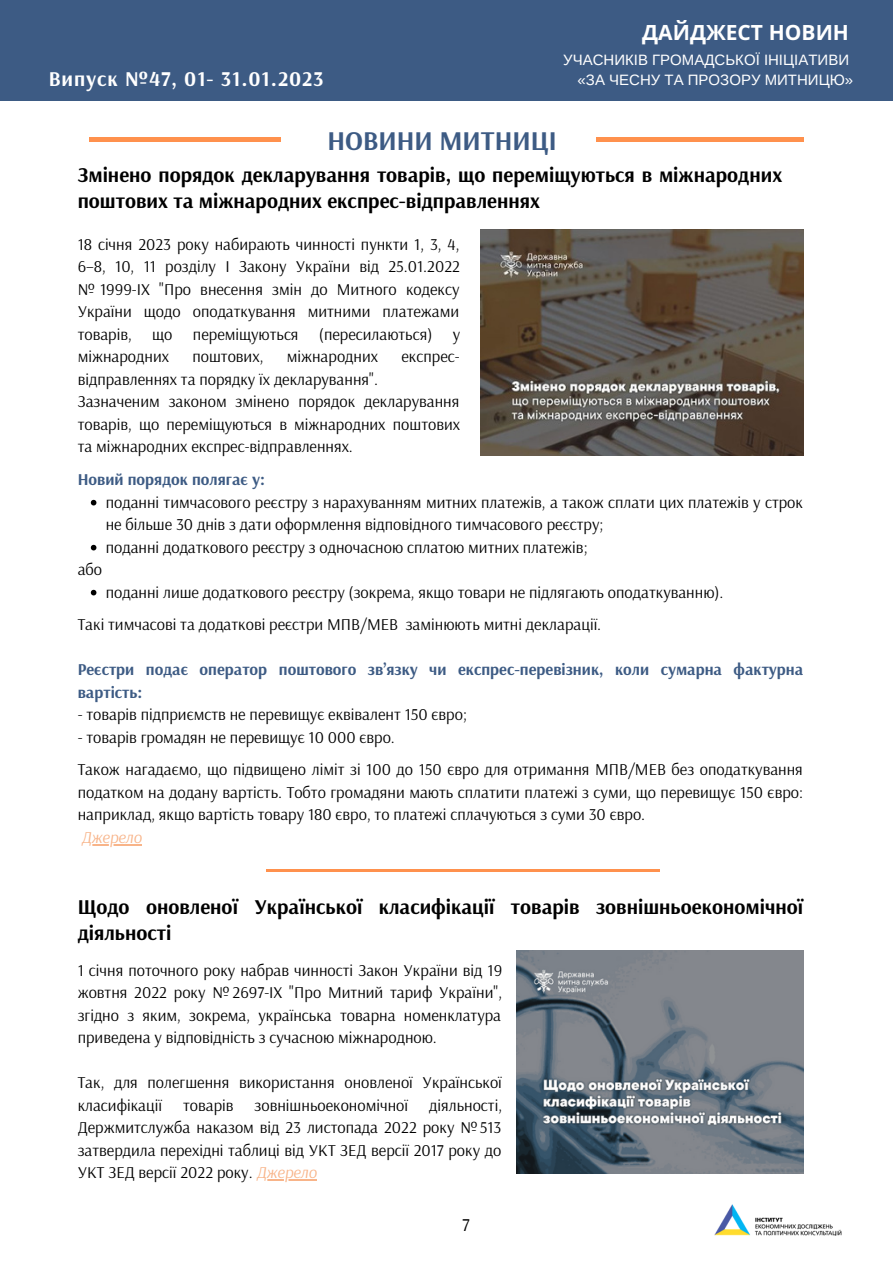
<style>
.page{position:relative;width:893px;height:1264px;background:#fff}
.page>*{position:absolute;margin:0;border:0;box-sizing:border-box;transform-origin:0 0}
.t1{font:700 27px "Arsenal";color:#3d5b84}
.t2{font:700 21px/25.8px "Arsenal";color:#000}
.t3{font:700 21px "Arsenal";letter-spacing:.045em;color:#fff}
.t4{font:700 21px "Noto Sans";color:#fff}
.t5{font:18px "Arsenal";color:#000}
.t6{font:16.5px/22.5px "Arsenal";color:#000}
.t7{font:700 16.5px/22.5px "Arsenal";color:#3d5b84}
.t8{font:italic 16.5px "Arsenal";color:#f8b489}
.t9{font:15px/20.2px "Arimo";color:#fff;text-align:right}
.s1{font-style:italic;color:#f8b489}
</style>
<div class="page">
<div style="left:0;top:0;width:892px;height:101px;background:#3d5b84"></div>
<div style="left:595px;top:137px;width:208px;height:5px;background:#ff914d"></div>
<div style="left:89px;top:137px;width:208px;height:5px;background:#ff914d"></div>
<div style="left:281px;top:132px;width:314px;height:39px;background:#fff"></div>
<img style="left:714px;top:1204px;width:128px;height:32px">
<img style="left:481px;top:230px;width:322px;height:226px">
<hr style="left:266px;top:869px;width:394px;height:2px;background:#ff914d">
<img style="left:516px;top:950px;width:287px;height:223px">
<svg style="left:91px;top:500px;width:5px;height:5px"></svg>
<svg style="left:91px;top:545px;width:5px;height:5px"></svg>
<svg style="left:91px;top:590px;width:5px;height:5px"></svg>
<hr style="left:81px;top:844px;width:61px;height:1px;background:#f8b489">
<hr style="left:256px;top:1179px;width:60px;height:1px;background:#f8b489">
<p class="t3" style="left:49px;top:65px;width:276px">Випуск №47, 01- 31.01.2023</p>
<p class="t4" style="left:642px;top:17px;width:208px">ДАЙДЖЕСТ НОВИН</p>
<p class="t9" style="left:563px;top:49px;width:291px">УЧАСНИКІВ ГРОМАДСЬКОЇ ІНІЦІАТИВИ «ЗА ЧЕСНУ ТА ПРОЗОРУ МИТНИЦЮ»</p>
<h1 class="t1" style="left:327px;top:123px;width:230px">НОВИНИ МИТНИЦІ</h1>
<p class="t2" style="left:78px;top:161px;width:706px">Змінено порядок декларування товарів, що переміщуються в міжнародних поштових та міжнародних експрес-відправленнях</p>
<p class="t6" style="left:78px;top:232px;width:384px;text-align:justify">18 січня 2023 року набирають чинності пункти 1, 3, 4, 6–8, 10, 11 розділу І Закону України від 25.01.2022 № 1999-ІХ "Про внесення змін до Митного кодексу України щодо оподаткування митними платежами товарів, що переміщуються (пересилаються) у міжнародних</p>
<p class="t6" style="left:192px;top:345px;width:72px">поштових,</p>
<p class="t6" style="left:287px;top:345px;width:93px">міжнародних</p>
<p class="t6" style="left:401px;top:345px;width:60px">експрес-</p>
<p class="t6" style="left:78px;top:367px;width:384px">відправленнях та порядку їх декларування".<br>Зазначеним законом змінено порядок декларування товарів, що переміщуються в міжнародних поштових та міжнародних експрес-відправленнях.</p>
<p class="t7" style="left:78px;top:468px;width:189px">Новий порядок полягає у:</p>
<p class="t6" style="left:106px;top:490px;width:698px">поданні тимчасового реєстру з нарахуванням митних платежів, а також сплати цих платежів у строк не більше 30 днів з дати оформлення відповідного тимчасового реєстру;<br>поданні додаткового реєстру з одночасною сплатою митних платежів;</p>
<p class="t6" style="left:106px;top:580px;width:619px">поданні лише додаткового реєстру (зокрема, якщо товари не підлягають оподаткуванню).</p>
<p class="t6" style="left:78px;top:558px;width:26px">або</p>
<p class="t6" style="left:78px;top:613px;width:525px">Такі тимчасові та додаткові реєстри МПВ/МЕВ замінюють митні декларації.</p>
<p class="t7" style="left:78px;top:658px;width:727px">Реєстри подає оператор поштового зв’язку чи експрес-перевізник, коли сумарна фактурна вартість:</p>
<p class="t6" style="left:78px;top:703px;width:391px">- товарів підприємств не перевищує еквівалент 150 євро;</p>
<p class="t6" style="left:78px;top:720px;width:726px;line-height:32.4px">- товарів громадян не перевищує 10 000 євро.<br>Також нагадаємо, що підвищено ліміт зі 100 до 150 євро для отримання МПВ/МЕВ без оподаткування</p>
<p class="t6" style="left:78px;top:780px;width:727px">податком на додану вартість. Тобто громадяни мають сплатити платежі з суми, що перевищує 150 євро: наприклад, якщо вартість товару 180 євро, то платежі сплачуються з суми 30 євро.</p>
<p class="t8" style="left:81px;top:826px;width:62px">Джерело</p>
<p class="t2" style="left:78px;top:893px;width:727px">Щодо оновленої Української класифікації товарів зовнішньоекономічної діяльності</p>
<p class="t6" style="left:78px;top:958px;width:426px;text-align:justify">1 січня поточного року набрав чинності Закон України від 19 жовтня 2022 року № 2697-IX "Про Митний тариф України", згідно з яким, зокрема, українська товарна номенклатура приведена у відповідність з сучасною міжнародною.</p>
<p class="t6" style="left:78px;top:1070px;width:426px">Так, для полегшення використання оновленої Української класифікації</p>
<p class="t6" style="left:78px;top:1093px;width:426px;text-align:justify;text-indent:351px">діяльності, Держмитслужба наказом від 23 листопада 2022 року №513 затвердила перехідні таблиці від УКТ ЗЕД версії 2017 року до УКТ ЗЕД версії 2022 року. <span class="s1">Джерело</span></p>
<p class="t6" style="left:183px;top:1093px;width:52px">товарів</p>
<p class="t6" style="left:254px;top:1093px;width:155px">зовнішньоекономічної</p>
<p class="t5" style="left:462px;top:1212px;width:9px">7</p>
</div>
